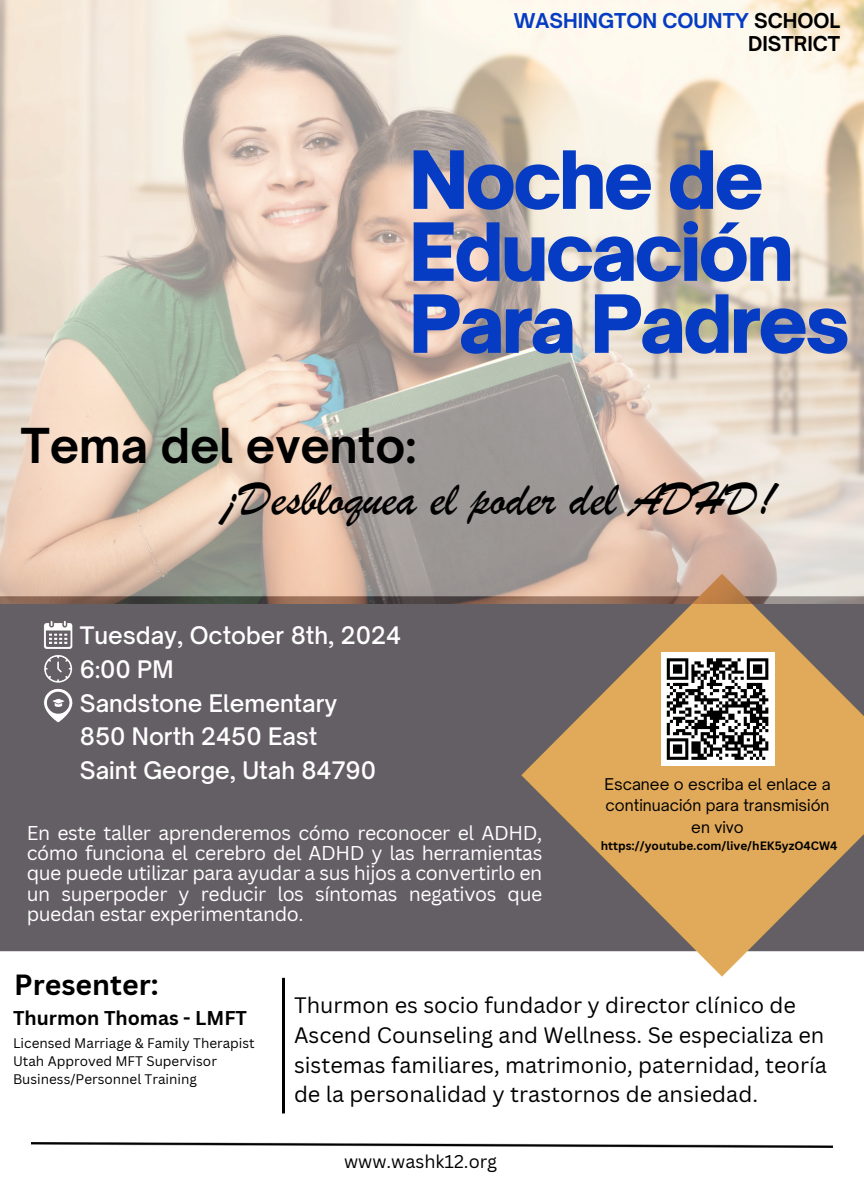
<style>
.page{position:relative;width:864px;height:1188px;background:#fff}
.page>*{position:absolute;margin:0;border:0;box-sizing:border-box;transform-origin:0 0}
.t1{font:900 76.65px/72px "Open Sauce One";letter-spacing:-.04em;color:#063cc3}
.t2{font:49.65px "Brush Script";color:#000}
.t3{font:700 46.05px "Open Sauce One";color:#000}
.t4{font:700 28.5px "Canva Sans";color:#000}
.t5{font:500 23.1px/33.8px "Open Sauce One";color:#fff}
.t6{font:21.75px/29.7px "Canva Sans";color:#000}
.t7{font:700 19.65px/22.5px "Open Sauce One";color:#063cc3;text-align:right}
.t8{font:19.5px/20.2px "Canva Sans";letter-spacing:-.02em;color:#fff;text-align:justify}
.t9{font:700 19.35px "Canva Sans";color:#000}
.t10{font:18px "Canva Sans";color:#000}
.t11{font:15.45px/21.6px "Open Sauce One";color:#000;text-align:center}
.t12{font:13.5px/18px "Canva Sans";color:#000}
.t13{font:700 11.85px "Canva Sans";color:#000}
.s1{color:#000}
</style>
<div class="page">
<img style="left:0;top:604px;width:864px;height:379px">
<img style="left:37px;top:614px;width:43px;height:116px">
<img style="left:31px;top:1142px;width:801px;height:6px">
<img style="left:282px;top:975px;width:2px;height:139px">
<img style="left:0;top:0;width:864px;height:604px">
<div style="left:661px;top:652px;width:114px;height:114px;background:#fff"></div>
<svg style="left:666px;top:658px;width:103px;height:102px"></svg>
<h2 class="t7" style="left:514px;top:10px;width:328px">WASHINGTON COUNTY <span class="s1">SCHOOL<br>DISTRICT</span></h2>
<p class="t1" style="left:409px;top:144px;width:443px">Noche de<br>Educación<br>Para Padres</p>
<h3 class="t3" style="left:21px;top:417px;width:397px">Tema del evento:</h3>
<p class="t2" style="left:222px;top:470px;width:554px">¡Desbloquea el poder del ADHD!</p>
<p class="t5" style="left:80px;top:619px;width:323px">Tuesday, October 8th, 2024<br>6:00 PM<br>Sandstone Elementary<br>850 North 2450 East<br>Saint George, Utah 84790</p>
<h1 class="t8" style="left:27px;top:822px;width:517px">En este taller aprenderemos cómo reconocer el ADHD, cómo funciona el cerebro del ADHD y las herramientas que puede utilizar para ayudar a sus hijos a convertirlo en un superpoder y reducir los síntomas negativos que puedan estar experimentando.</h1>
<p class="t11" style="left:605px;top:773px;width:228px">Escanee o escriba el enlace a continuación para transmisión en vivo</p>
<p class="t13" style="left:601px;top:838px;width:238px">https://youtube.com/live/hEK5yzO4CW4</p>
<p class="t4" style="left:14px;top:964px;width:146px">Presenter:</p>
<p class="t9" style="left:13px;top:1005px;width:236px">Thurmon Thomas - LMFT</p>
<h4 class="t12" style="left:13px;top:1034px;width:243px">Licensed Marriage &amp; Family Therapist<br>Utah Approved MFT Supervisor<br>Business/Personnel Training</h4>
<h5 class="t6" style="left:294px;top:990px;width:535px">Thurmon es socio fundador y director clínico de Ascend Counseling and Wellness. Se especializa en sistemas familiares, matrimonio, paternidad, teoría de la personalidad y trastornos de ansiedad.</h5>
<p class="t10" style="left:344px;top:1149px;width:155px">www.washk12.org</p>
</div>
